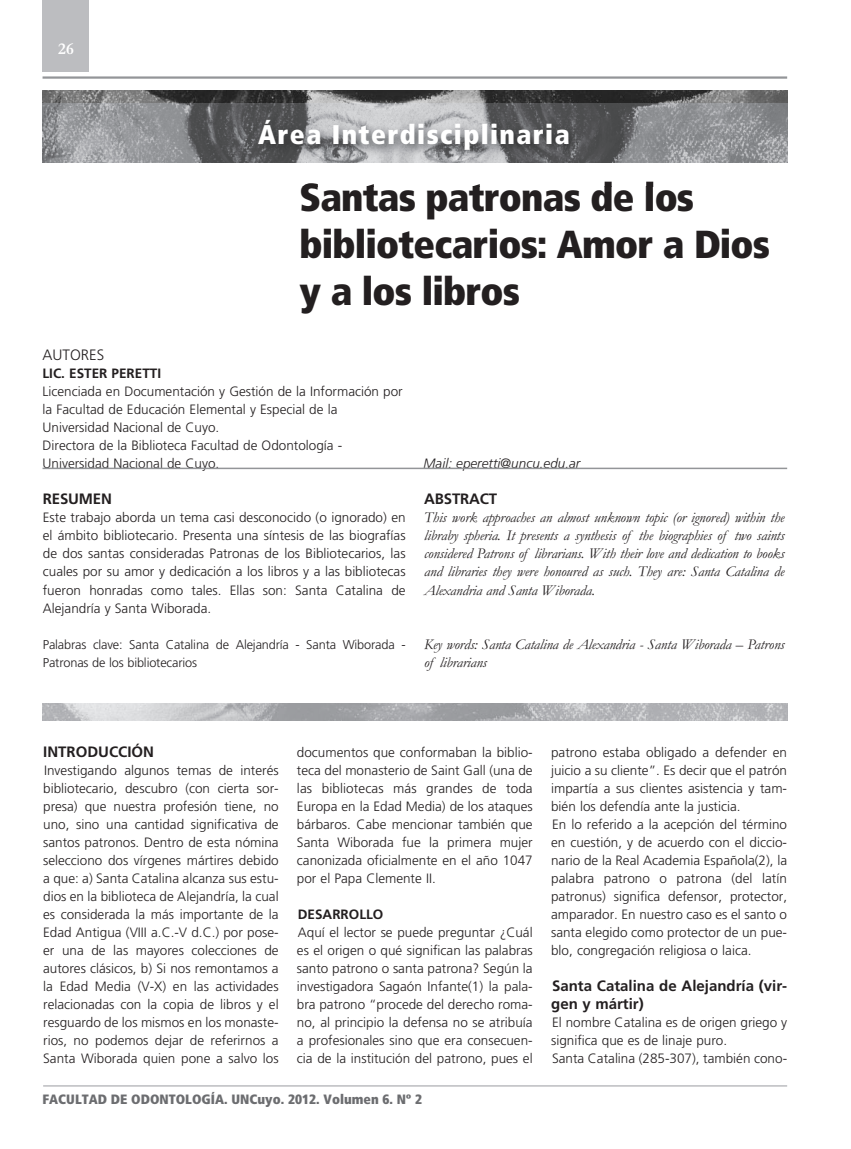
<style>
.page{position:relative;width:851px;height:1149px;background:#fff}
.page>*{position:absolute;margin:0;border:0;box-sizing:border-box;transform-origin:0 0}
.t1{font:39px/46.8px "Frutiger 87 Cond Extra Blk";letter-spacing:-.02em;color:#231f20}
.t2{font:27px "Frutiger 87 Cond Extra Blk";letter-spacing:.05em;color:#fff}
.t3{font:700 16.5px "Garamond";color:#fff}
.t4{font:italic 15px/18px "Garamond";letter-spacing:-.01em;color:#231f20;text-align:justify}
.t5{font:700 15px/18px "Frutiger";color:#231f20}
.t6{font:300 15px "Frutiger";color:#231f20}
.t7{font:300 13.5px/18px "Frutiger";color:#231f20;text-align:justify}
.t8{font:13.5px "Frutiger 87 Cond Extra Blk";color:#6c6d70}
.t9{font:700 13.5px "Frutiger";color:#231f20}
.t10{font:italic 300 13.5px "Frutiger";color:#231f20}
.t11{font:300 12.75px/18px "Frutiger";letter-spacing:-.01em;color:#231f20}
</style>
<div class="page">
<img style="left:43px;top:90px;width:744px;height:13px">
<div style="left:43px;top:0;width:46px;height:72px;background:#bcbdc0"></div>
<hr style="left:43px;top:1084px;width:744px;height:2px;background:#bcbdc0">
<hr style="left:43px;top:76px;width:744px;height:3px;background:#939598">
<img style="left:42px;top:103px;width:746px;height:83px">
<img style="left:43px;top:103px;width:744px;height:59px">
<img style="left:302px;top:183px;width:166px;height:3px">
<hr style="left:43px;top:467px;width:744px;height:2px;background:#939598">
<img style="left:43px;top:703px;width:744px;height:17px">
<p class="t3" style="left:58px;top:39px;width:17px">26</p>
<h2 class="t2" style="left:258px;top:118px;width:313px">Área Interdisciplinaria</h2>
<h1 class="t1" style="left:299px;top:174px;width:472px">Santas patronas de los bibliotecarios: Amor a Dios y a los libros</h1>
<p class="t6" style="left:43px;top:346px;width:63px">AUTORES</p>
<p class="t9" style="left:43px;top:368px;width:120px">LIC. ESTER PERETTI</p>
<p class="t7" style="left:43px;top:382px;width:361px;text-align:left">Licenciada en Documentación y Gestión de la Información por la Facultad de Educación Elemental y Especial de la Universidad Nacional de Cuyo.<br>Directora de la Biblioteca Facultad de Odontología - Universidad Nacional de Cuyo.</p>
<p class="t5" style="left:43px;top:491px;width:70px">RESUMEN</p>
<p class="t7" style="left:43px;top:508px;width:364px">Este trabajo aborda un tema casi desconocido (o ignorado) en el ámbito bibliotecario. Presenta una síntesis de las biografías de dos santas consideradas Patronas de los Bibliotecarios, las cuales por su amor y dedicación a los libros y a las bibliotecas fueron honradas como tales. Ellas son: Santa Catalina de Alejandría y Santa Wiborada.</p>
<p class="t11" style="left:43px;top:635px;width:364px">Palabras clave: Santa Catalina de Alejandría - Santa Wiborada -<br>Patronas de los bibliotecarios</p>
<p class="t10" style="left:423px;top:456px;width:158px">Mail: eperetti@uncu.edu.ar</p>
<p class="t5" style="left:424px;top:491px;width:74px">ABSTRACT</p>
<p class="t4" style="left:424px;top:508px;width:362px">This work approaches an almost unknown topic (or ignored) within the libraby spheria. It presents a synthesis of the biographies of two saints considered Patrons of librarians. With their love and dedication to books and libraries they were honoured as such. They are: Santa Catalina de Alexandria and Santa Wiborada.</p>
<p class="t4" style="left:424px;top:634px;width:362px">Key words: Santa Catalina de Alexandria - Santa Wiborada – Patrons of librarians</p>
<p class="t5" style="left:43px;top:743px;width:112px">INTRODUCCIÓN</p>
<p class="t7" style="left:43px;top:760px;width:237px">Investigando algunos temas de interés bibliotecario, descubro (con cierta sor&shy;presa) que nuestra profesión tiene, no uno, sino una cantidad significativa de santos patronos. Dentro de esta nómina selecciono dos vírgenes mártires debido a que: a) Santa Catalina alcanza sus estu&shy;dios en la biblioteca de Alejandría, la cual es considerada la más importante de la Edad Antigua (VIII a.C.-V d.C.) por pose&shy;er una de las mayores colecciones de autores clásicos, b) Si nos remontamos a la Edad Media (V-X) en las actividades relacionadas con la copia de libros y el resguardo de los mismos en los monaste&shy;rios, no podemos dejar de referirnos a Santa Wiborada quien pone a salvo los</p>
<p class="t7" style="left:297px;top:742px;width:237px">documentos que conformaban la biblio&shy;teca del monasterio de Saint Gall (una de las bibliotecas más grandes de toda Europa en la Edad Media) de los ataques bárbaros. Cabe mencionar también que Santa Wiborada fue la primera mujer canonizada oficialmente en el año 1047 por el Papa Clemente II.</p>
<p class="t9" style="left:298px;top:908px;width:87px">DESARROLLO</p>
<p class="t7" style="left:297px;top:922px;width:237px">Aquí el lector se puede preguntar ¿Cuál es el origen o qué significan las palabras santo patrono o santa patrona? Según la investigadora Sagaón Infante(1) la pala&shy;bra patrono “procede del derecho roma&shy;no, al principio la defensa no se atribuía a profesionales sino que era consecuen&shy;cia de la institución del patrono, pues el</p>
<p class="t8" style="left:43px;top:1090px;width:381px">FACULTAD DE ODONTOLOGÍA. UNCuyo. 2012. Volumen 6. Nº 2</p>
<p class="t7" style="left:551px;top:742px;width:237px;text-align:left">patrono estaba obligado a defender en juicio a su cliente”. Es decir que el patrón impartía a sus clientes asistencia y tam&shy;bién los defendía ante la justicia.<br>En lo referido a la acepción del término en cuestión, y de acuerdo con el diccio&shy;nario de la Real Academia Española(2), la palabra patrono o patrona (del latín patronus) significa defensor, protector, amparador. En nuestro caso es el santo o santa elegido como protector de un pue&shy;blo, congregación religiosa o laica.</p>
<p class="t5" style="left:551px;top:977px;width:237px">Santa Catalina de Alejandría (vir&shy;gen y mártir)</p>
<p class="t7" style="left:551px;top:1012px;width:237px;text-align:left">El nombre Catalina es de origen griego y significa que es de linaje puro.<br>Santa Catalina (285-307), también cono-</p>
</div>
